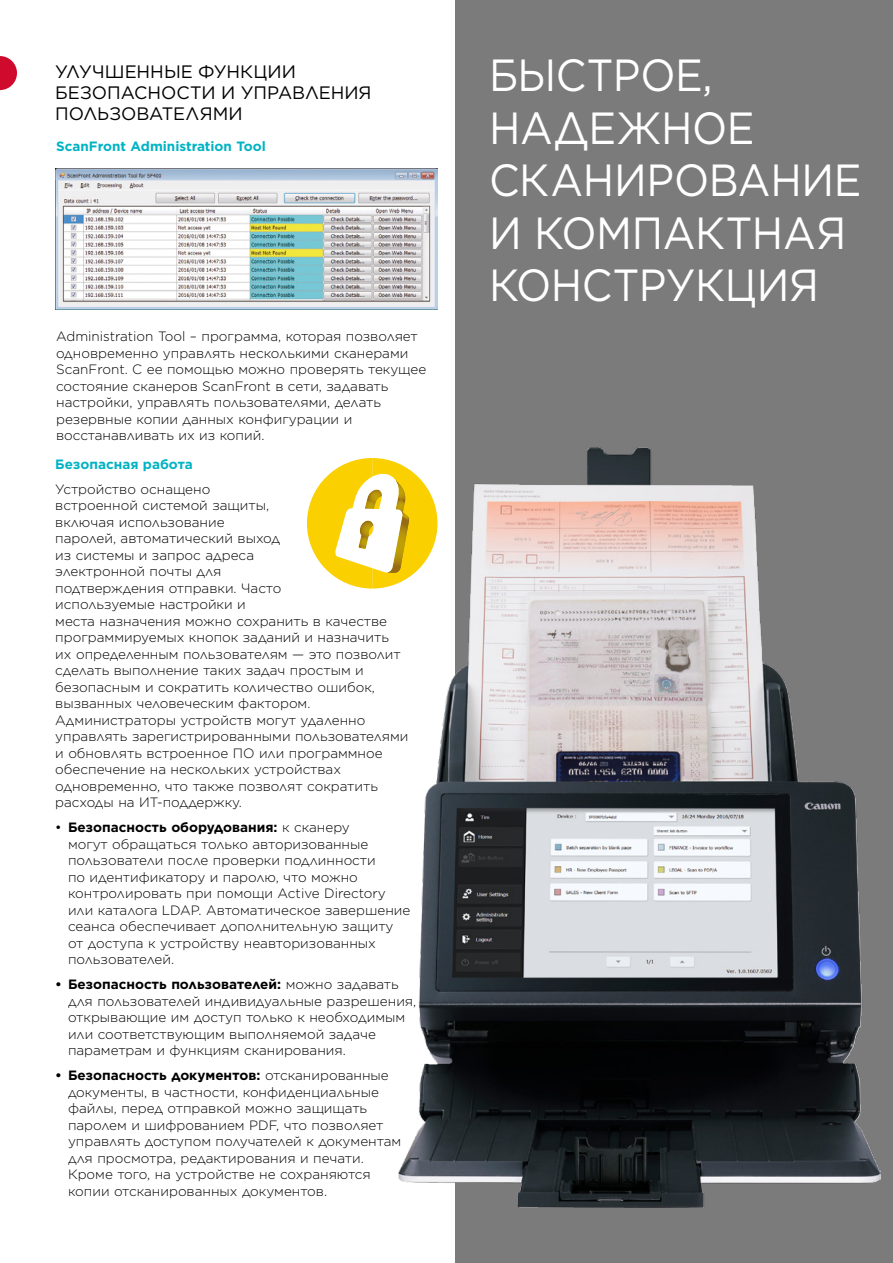
<style>
.page{position:relative;width:893px;height:1263px;background:#fff}
.page>*{position:absolute;margin:0;border:0;box-sizing:border-box;transform-origin:0 0}
.t1{font:45px/52.5px "Gotham";letter-spacing:-.01em;color:#fff;scale:.92 1}
.t2{font:18px/21px "Gotham";color:#000}
.t3{font:300 13.5px/16.5px "Gotham";color:#000}
.t4{font:700 13.5px "Gotham";color:#00b3c4}
.s1{font-weight:400}
.s2{font-weight:700}
</style>
<div class="page">
<div style="left:455px;top:0;width:438px;height:1263px;background:#7c7b7b"></div>
<img style="left:399px;top:447px;width:482px;height:761px">
<svg style="left:0;top:56px;width:17px;height:34px"></svg>
<img style="left:55px;top:169px;width:382px;height:141px">
<svg style="left:307px;top:458px;width:130px;height:130px"></svg>
<h2 class="t2" style="left:55px;top:61px;width:318px">УЛУЧШЕННЫЕ ФУНКЦИИ<br>БЕЗОПАСНОСТИ И УПРАВЛЕНИЯ<br>ПОЛЬЗОВАТЕЛЯМИ</h2>
<h1 class="t1" style="left:489px;top:48px;width:407px">БЫСТРОЕ,<br>НАДЕЖНОЕ<br>СКАНИРОВАНИЕ<br>И КОМПАКТНАЯ<br>КОНСТРУКЦИЯ</h1>
<p class="t4" style="left:56px;top:137px;width:211px">ScanFront Administration Tool</p>
<p class="t3" style="left:56px;top:328px;width:372px">Administration Tool – программа, которая позволяет одновременно управлять несколькими сканерами ScanFront. С ее помощью можно проверять текущее состояние сканеров ScanFront в сети, задавать настройки, управлять пользователями, делать резервные копии данных конфигурации и восстанавливать их из копий.</p>
<p class="t4" style="left:55px;top:455px;width:139px">Безопасная работа</p>
<p class="t3" style="left:55px;top:480px;width:355px">Устройство оснащено<br>встроенной системой защиты,<br>включая использование<br>паролей, автоматический выход<br>из системы и запрос адреса<br>электронной почты для<br>подтверждения отправки. Часто<br>используемые настройки и<br>места назначения можно сохранить в качестве программируемых кнопок заданий и назначить их определенным пользователям — это позволит сделать выполнение таких задач простым и безопасным и сократить количество ошибок, вызванных человеческим фактором.<br>Администраторы устройств могут удаленно управлять зарегистрированными пользователями и обновлять встроенное ПО или программное обеспечение на нескольких устройствах одновременно, что также позволят сократить расходы на ИТ-поддержку.</p>
<p class="t3" style="left:68px;top:819px;width:344px;text-indent:-13px"><span class="s1">•</span> <span class="s2">Безопасность оборудования:</span> к сканеру<br>могут обращаться только авторизованные пользователи после проверки подлинности<br>по идентификатору и паролю, что можно контролировать при помощи Active Directory или каталога LDAP. Автоматическое завершение сеанса обеспечивает дополнительную защиту от доступа к устройству неавторизованных пользователей.</p>
<p class="t3" style="left:68px;top:976px;width:350px;text-indent:-13px"><span class="s2">• Безопасность пользователей:</span> можно задавать для пользователей индивидуальные разрешения, открывающие им доступ только к необходимым или соответствующим выполняемой задаче параметрам и функциям сканирования.</p>
<p class="t3" style="left:68px;top:1067px;width:335px;text-indent:-13px"><span class="s2">• Безопасность документов:</span> отсканированные документы, в частности, конфиденциальные файлы, перед отправкой можно защищать паролем и шифрованием PDF, что позволяет управлять доступом получателей к документам для просмотра, редактирования и печати.<br>Кроме того, на устройстве не сохраняются копии отсканированных документов.</p>
</div>
